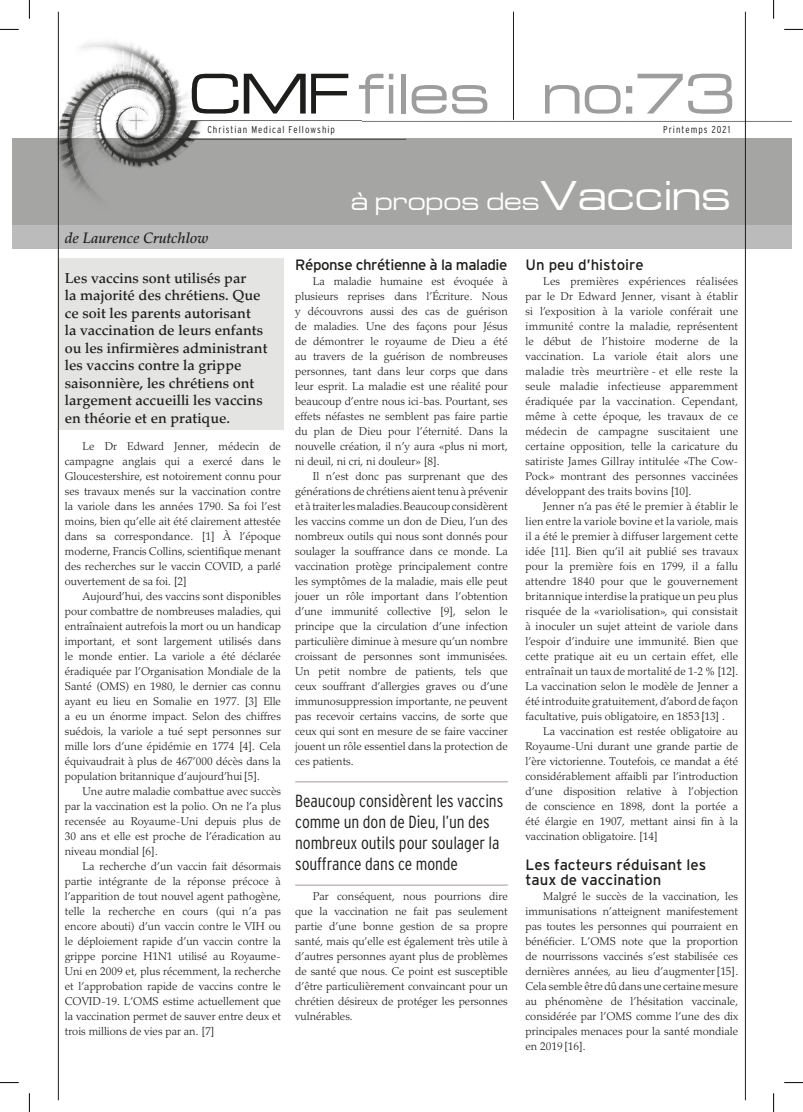
<style>
.page{position:relative;width:803px;height:1112px;background:#fff}
.page>*{position:absolute;margin:0;border:0;box-sizing:border-box;transform-origin:0 0}
.t1{font:51.38px "Euro Technic Ext";color:#9d9d9d}
.t2{font:22.5px "Euro Technic Ext";color:#fff}
.mise_en_évidence{font:300 condensed 17.5px/21px "Interstate";letter-spacing:-.005em;color:#1d1d1b}
.titre_de_paragraphe{font:15px/15px "Interstate";color:#1d1d1b}
.titre_de_paragraphe-2{font:15px "Interstate";letter-spacing:-.03em;color:#1d1d1b}
.t3{font:italic 500 15px "Palatino";color:#1d1d1b}
.t4{font:500 14.38px/17.5px "Palatino";color:#1d1d1b}
.t5{font:300 11.25px/15px "Palatino";color:#1d1d1b;text-align:justify}
.t6{font:300 condensed 10px "Interstate";letter-spacing:.1em;color:#1d1d1b}
.s1{color:#1d1d1b}
.s2{font-size:37.5px}
</style>
<div class="page">
<div style="left:58px;top:250px;width:226px;height:180px;background:#e4e4e3"></div>
<svg style="left:12px;top:12px;width:779px;height:246px"></svg>
<img style="left:362px;top:12px;width:186px;height:115px">
<img style="left:548px;top:12px;width:129px;height:115px">
<img style="left:677px;top:12px;width:114px;height:115px">
<hr style="left:58px;top:12px;width:1px;height:1087px;background:#1d1d1b">
<hr style="left:745px;top:12px;width:1px;height:1087px;background:#1d1d1b">
<hr style="left:295px;top:781px;width:213px;height:1px;background:#b5aeac">
<hr style="left:295px;top:884px;width:213px;height:1px;background:#b5aeac">
<div style="left:12px;top:139px;width:779px;height:86px;background:#a5a5a4"></div>
<div style="left:12px;top:225px;width:779px;height:24px;background:#bbb"></div>
<hr style="left:513px;top:12px;width:1px;height:108px;background:#1d1d1b">
<svg style="left:0;top:29px;width:19px;height:1px"></svg>
<svg style="left:784px;top:29px;width:19px;height:1px"></svg>
<svg style="left:0;top:1082px;width:19px;height:1px"></svg>
<svg style="left:784px;top:1082px;width:19px;height:1px"></svg>
<svg style="left:29px;top:0;width:1px;height:19px"></svg>
<svg style="left:29px;top:1093px;width:1px;height:18px"></svg>
<svg style="left:773px;top:0;width:1px;height:19px"></svg>
<svg style="left:773px;top:1093px;width:1px;height:18px"></svg>
<p class="t1" style="left:189px;top:62px;width:303px"><span class="s1">CMF</span> files</p>
<p class="t1" style="left:542px;top:62px;width:194px">no:73</p>
<p class="t6" style="left:207px;top:124px;width:129px">Christian Medical Fellowship</p>
<p class="t6" style="left:663px;top:124px;width:68px">Printemps 2021</p>
<p class="t3" style="left:65px;top:229px;width:145px">de Laurence Crutchlow</p>
<p class="t2" style="left:351px;top:187px;width:382px">à propos des<span class="s2">Vaccins</span></p>
<p class="t4" style="left:65px;top:269px;width:204px">Les vaccins sont utilisés par<br>la majorité des chrétiens. Que ce soit les parents autorisant<br>la vaccination de leurs enfants ou les infirmières administrant les vaccins contre la grippe saisonnière, les chrétiens ont largement accueilli les vaccins en théorie et en pratique.</p>
<p class="t5" style="left:65px;top:438px;width:218px;text-indent:18px">Le Dr Edward Jenner, médecin de campagne anglais qui a exercé dans le Gloucestershire, est notoirement connu pour ses travaux menés sur la vaccination contre la variole dans les années 1790. Sa foi l’est moins, bien qu’elle ait été clairement attestée dans sa correspondance. [1] À l’époque moderne, Francis Collins, scientifique menant des recherches sur le vaccin COVID, a parlé ouvertement de sa foi. [2]</p>
<p class="t5" style="left:65px;top:588px;width:218px;text-indent:18px">Aujourd’hui, des vaccins sont disponibles pour combattre de nombreuses maladies, qui entraînaient autrefois la mort ou un handicap important, et sont largement utilisés dans le monde entier. La variole a été déclarée éradiquée par l’Organisation Mondiale de la Santé (OMS) en 1980, le dernier cas connu ayant eu lieu en Somalie en 1977. [3] Elle a eu un énorme impact. Selon des chiffres suédois, la variole a tué sept personnes sur mille lors d’une épidémie en 1774 [4]. Cela équivaudrait à plus de 467’000 décès dans la population britannique d’aujourd’hui[5].</p>
<p class="t5" style="left:65px;top:783px;width:218px;text-indent:18px">Une autre maladie combattue avec succès par la vaccination est la polio. On ne l’a plus recensée au Royaume-Uni depuis plus de 30 ans et elle est proche de l’éradication au niveau mondial [6].</p>
<p class="t5" style="left:65px;top:858px;width:218px;text-indent:18px">La recherche d’un vaccin fait désormais partie intégrante de la réponse précoce à l’apparition de tout nouvel agent pathogène, telle la recherche en cours (qui n’a pas encore abouti) d’un vaccin contre le VIH ou le déploiement rapide d’un vaccin contre la grippe porcine H1N1 utilisé au Royaume-Uni en 2009 et, plus récemment, la recherche et l’approbation rapide de vaccins contre le COVID-19. L’OMS estime actuellement que la vaccination permet de sauver entre deux et trois millions de vies par an. [7]</p>
<p class="titre_de_paragraphe-2" style="left:295px;top:256px;width:214px">Réponse chrétienne à la maladie</p>
<p class="t5" style="left:295px;top:273px;width:214px;text-indent:18px">La maladie humaine est évoquée à plusieurs reprises dans l’Écriture. Nous y découvrons aussi des cas de guérison de maladies. Une des façons pour Jésus de démontrer le royaume de Dieu a été au travers de la guérison de nombreuses personnes, tant dans leur corps que dans leur esprit. La maladie est une réalité pour beaucoup d’entre nous ici-bas. Pourtant, ses effets néfastes ne semblent pas faire partie du plan de Dieu pour l’éternité. Dans la nouvelle création, il n’y aura «plus ni mort, ni deuil, ni cri, ni douleur» [8].</p>
<p class="t5" style="left:295px;top:468px;width:214px;text-indent:18px">Il n’est donc pas surprenant que des générations de chrétiens aient tenu à prévenir et à traiter les maladies. Beaucoup considèrent les vaccins comme un don de Dieu, l’un des nombreux outils qui nous sont donnés pour soulager la souffrance dans ce monde. La vaccination protège principalement contre les symptômes de la maladie, mais elle peut jouer un rôle important dans l’obtention d’une immunité collective [9], selon le principe que la circulation d’une infection particulière diminue à mesure qu’un nombre croissant de personnes sont immunisées.<br>Un petit nombre de patients, tels que ceux souffrant d’allergies graves ou d’une immunosuppression importante, ne peuvent pas recevoir certains vaccins, de sorte que ceux qui sont en mesure de se faire vacciner jouent un rôle essentiel dans la protection de ces patients.</p>
<p class="mise_en_évidence" style="left:295px;top:790px;width:210px">Beaucoup considèrent les vaccins comme un don de Dieu, l’un des nombreux outils pour soulager la souffrance dans ce monde</p>
<p class="t5" style="left:295px;top:888px;width:214px;text-indent:18px">Par conséquent, nous pourrions dire que la vaccination ne fait pas seulement partie d’une bonne gestion de sa propre santé, mais qu’elle est également très utile à d’autres personnes ayant plus de problèmes de santé que nous. Ce point est susceptible d’être particulièrement convaincant pour un chrétien désireux de protéger les personnes vulnérables.</p>
<p class="titre_de_paragraphe" style="left:525px;top:256px;width:120px">Un peu d’histoire</p>
<p class="t5" style="left:525px;top:273px;width:214px;text-indent:18px">Les premières expériences réalisées par le Dr Edward Jenner, visant à établir si l’exposition à la variole conférait une immunité contre la maladie, représentent le début de l’histoire moderne de la vaccination. La variole était alors une maladie très meurtrière - et elle reste la seule maladie infectieuse apparemment éradiquée par la vaccination. Cependant, même à cette époque, les travaux de ce médecin de campagne suscitaient une certaine opposition, telle la caricature du satiriste James Gillray intitulée «The Cow-Pock» montrant des personnes vaccinées développant des traits bovins [10].</p>
<p class="t5" style="left:525px;top:498px;width:214px;text-indent:18px">Jenner n’a pas été le premier à établir le lien entre la variole bovine et la variole, mais il a été le premier à diffuser largement cette idée [11]. Bien qu’il ait publié ses travaux pour la première fois en 1799, il a fallu attendre 1840 pour que le gouvernement britannique interdise la pratique un peu plus risquée de la «variolisation», qui consistait à inoculer un sujet atteint de variole dans l’espoir d’induire une immunité. Bien que cette pratique ait eu un certain effet, elle entraînait un taux de mortalité de 1-2 % [12].<br>La vaccination selon le modèle de Jenner a été introduite gratuitement, d’abord de façon facultative, puis obligatoire, en 1853 [13] .</p>
<p class="t5" style="left:525px;top:723px;width:214px;text-indent:18px">La vaccination est restée obligatoire au Royaume-Uni durant une grande partie de l’ère victorienne. Toutefois, ce mandat a été considérablement affaibli par l’introduction d’une disposition relative à l’objection de conscience en 1898, dont la portée a été élargie en 1907, mettant ainsi fin à la vaccination obligatoire. [14]</p>
<p class="titre_de_paragraphe" style="left:525px;top:856px;width:182px">Les facteurs réduisant les taux de vaccination</p>
<p class="t5" style="left:525px;top:888px;width:214px;text-indent:18px">Malgré le succès de la vaccination, les immunisations n’atteignent manifestement pas toutes les personnes qui pourraient en bénéficier. L’OMS note que la proportion de nourrissons vaccinés s’est stabilisée ces dernières années, au lieu d’augmenter[15].<br>Cela semble être dû dans une certaine mesure au phénomène de l’hésitation vaccinale, considérée par l’OMS comme l’une des dix principales menaces pour la santé mondiale en 2019 [16].</p>
</div>
